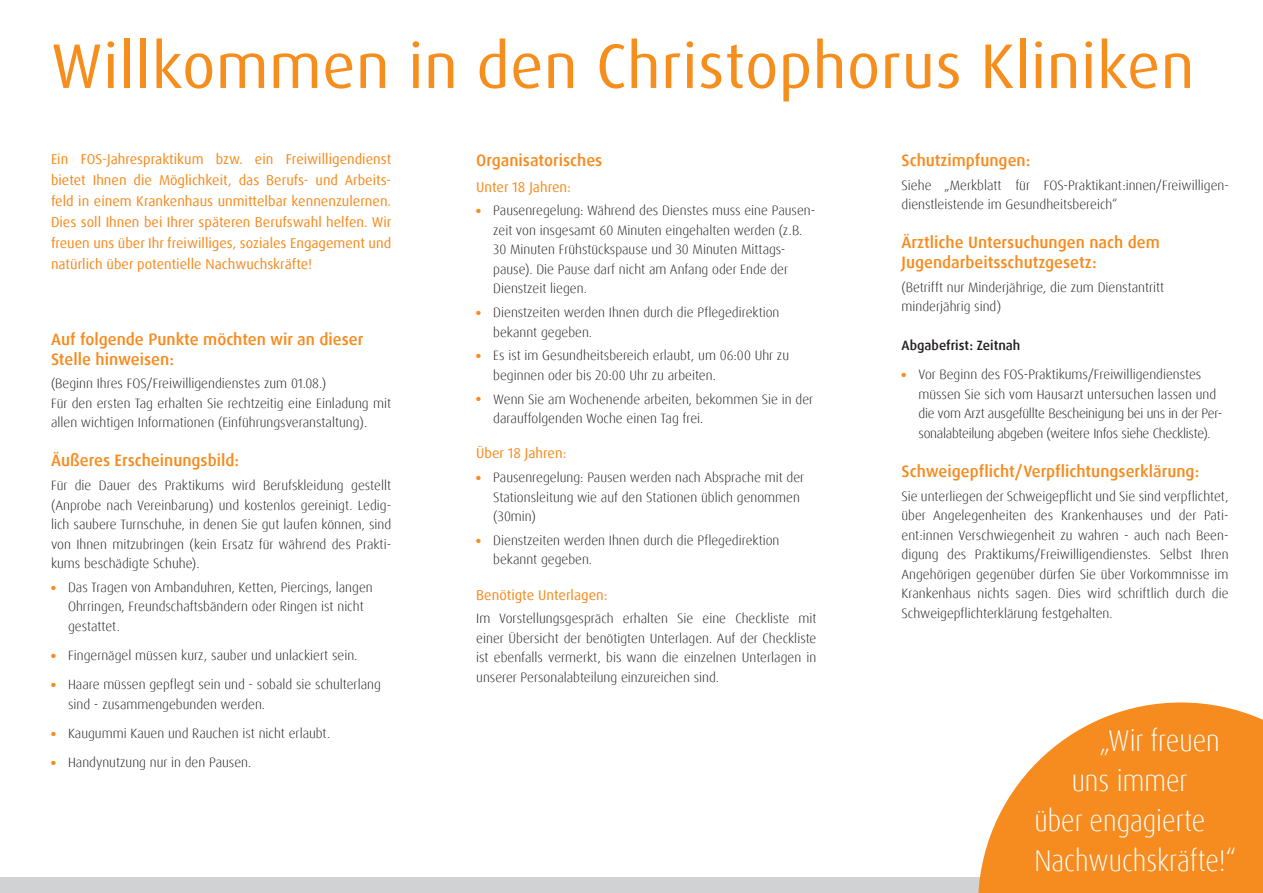
<style>
.page{position:relative;width:1263px;height:893px;background:#fff}
.page>*{position:absolute;margin:0;border:0;box-sizing:border-box;transform-origin:0 0}
.t1{font:63px "Dax Pro";letter-spacing:.01em;color:#f68e1e}
.t2{font:300 30px "Dax Pro";color:#fff;scale:.89 1}
.t3{font:500 16.5px/19.5px "Dax Pro";color:#f68b1f}
.t4{font:14.25px/21px "Dax Pro";color:#f68b1f;text-align:justify}
.t5{font:300 13.5px/19.5px "Dax Pro";color:#231f20}
.t6{font:300 13.5px/19.5px "Dax Pro";letter-spacing:-.02em;color:#231f20}
.t7{font:500 13.5px "Dax Pro";color:#231f20}
</style>
<div class="page">
<div style="left:0;top:878px;width:1263px;height:15px;background:#d1d2d4"></div>
<svg style="left:978px;top:702px;width:285px;height:191px;fill:#f68b1f"></svg>
<h1 class="t1" style="left:51px;top:26px;width:1145px">Willkommen in den Christophorus Kliniken</h1>
<p class="t4" style="left:51px;top:149px;width:342px">Ein FOS-Jahrespraktikum bzw. ein Freiwilligendienst bietet Ihnen die Möglichkeit, das Berufs- und Arbeits&shy;feld in einem Krankenhaus unmittelbar kennenzulernen.<br>Dies soll Ihnen bei Ihrer späteren Berufswahl helfen. Wir freuen uns über Ihr freiwilliges, soziales Engagement und natürlich über potentielle Nachwuchskräfte!</p>
<p class="t3" style="left:51px;top:330px;width:314px">Auf folgende Punkte möchten wir an dieser<br>Stelle hinweisen:</p>
<p class="t5" style="left:51px;top:374px;width:342px">(Beginn Ihres FOS/Freiwilligendienstes zum 01.08.)<br>Für den ersten Tag erhalten Sie rechtzeitig eine Einladung mit allen wichtigen Informationen (Einführungsveranstaltung).</p>
<p class="t3" style="left:51px;top:451px;width:190px">Äußeres Erscheinungsbild:</p>
<p class="t5" style="left:51px;top:476px;width:342px;text-align:justify">Für die Dauer des Praktikums wird Berufskleidung gestellt (Anprobe nach Vereinbarung) und kostenlos gereinigt. Ledig&shy;lich saubere Turnschuhe, in denen Sie gut laufen können, sind von Ihnen mitzubringen (kein Ersatz für während des Prakti&shy;kums beschädigte Schuhe).</p>
<p class="t5" style="left:68px;top:577px;width:306px;text-indent:-17px"><sup>●</sup> Das Tragen von Ambanduhren, Ketten, Piercings, langen<br>Ohrringen, Freundschaftsbändern oder Ringen ist nicht gestattet.</p>
<p class="t5" style="left:51px;top:646px;width:308px"><sup>●</sup> Fingernägel müssen kurz, sauber und unlackiert sein.</p>
<p class="t5" style="left:68px;top:675px;width:314px;text-indent:-17px"><sup>●</sup> Haare müssen gepflegt sein und - sobald sie schulterlang sind - zusammengebunden werden.</p>
<p class="t5" style="left:51px;top:724px;width:281px"><sup>●</sup> Kaugummi Kauen und Rauchen ist nicht erlaubt.</p>
<p class="t5" style="left:51px;top:753px;width:202px"><sup>●</sup> Handynutzung nur in den Pausen.</p>
<p class="t3" style="left:476px;top:151px;width:128px">Organisatorisches</p>
<p class="t4" style="left:476px;top:176px;width:96px">Unter 18 Jahren:</p>
<p class="t5" style="left:493px;top:201px;width:324px;text-indent:-17px"><sup>●</sup> Pausenregelung: Während des Dienstes muss eine Pausen&shy;zeit von insgesamt 60 Minuten eingehalten werden (z.B.<br>30 Minuten Frühstückspause und 30 Minuten Mittags&shy;pause). Die Pause darf nicht am Anfang oder Ende der Dienstzeit liegen.</p>
<p class="t5" style="left:493px;top:303px;width:288px;text-indent:-17px"><sup>●</sup> Dienstzeiten werden Ihnen durch die Pflegedirektion bekannt gegeben.</p>
<p class="t5" style="left:493px;top:346px;width:297px;text-indent:-17px"><sup>●</sup> Es ist im Gesundheitsbereich erlaubt, um 06:00 Uhr zu beginnen oder bis 20:00 Uhr zu arbeiten.</p>
<p class="t5" style="left:493px;top:389px;width:322px;text-indent:-17px"><sup>●</sup> Wenn Sie am Wochenende arbeiten, bekommen Sie in der darauffolgenden Woche einen Tag frei.</p>
<p class="t4" style="left:476px;top:443px;width:92px">Über 18 Jahren:</p>
<p class="t5" style="left:493px;top:468px;width:312px;text-indent:-17px"><sup>●</sup> Pausenregelung: Pausen werden nach Absprache mit der<br>Stationsleitung wie auf den Stationen üblich genommen (30min)</p>
<p class="t5" style="left:493px;top:530px;width:288px;text-indent:-17px"><sup>●</sup> Dienstzeiten werden Ihnen durch die Pflegedirektion bekannt gegeben.</p>
<p class="t4" style="left:476px;top:584px;width:133px">Benötigte Unterlagen:</p>
<p class="t5" style="left:476px;top:609px;width:342px;text-align:justify">Im Vorstellungsgespräch erhalten Sie eine Checkliste mit einer Übersicht der benötigten Unterlagen. Auf der Checkliste ist ebenfalls vermerkt, bis wann die einzelnen Unterlagen in unserer Personalabteilung einzureichen sind.</p>
<p class="t3" style="left:901px;top:151px;width:130px">Schutzimpfungen:</p>
<p class="t5" style="left:901px;top:175px;width:329px">Siehe „Merkblatt für FOS-Praktikant:innen/Freiwilligen&shy;dienstleistende im Gesundheitsbereich“</p>
<p class="t3" style="left:901px;top:233px;width:260px">Ärztliche Untersuchungen nach dem<br>Jugendarbeitsschutzgesetz:</p>
<p class="t5" style="left:901px;top:277px;width:264px">(Betrifft nur Minderjährige, die zum Dienstantritt minderjährig sind)</p>
<p class="t7" style="left:901px;top:337px;width:120px">Abgabefrist: Zeitnah</p>
<p class="t6" style="left:918px;top:365px;width:305px;text-indent:-17px"><sup>●</sup> Vor Beginn des FOS-Praktikums/Freiwilligendienstes müssen Sie sich vom Hausarzt untersuchen lassen und die vom Arzt ausgefüllte Bescheinigung bei uns in der Per&shy;sonalabteilung abgeben (weitere Infos siehe Checkliste).</p>
<p class="t3" style="left:901px;top:461px;width:299px">Schweigepflicht/Verpflichtungserklärung:</p>
<p class="t5" style="left:901px;top:486px;width:329px;text-align:justify">Sie unterliegen der Schweigepflicht und Sie sind verpflichtet, über Angelegenheiten des Krankenhauses und der Pati&shy;ent:innen Verschwiegenheit zu wahren - auch nach Been&shy;digung des Praktikums/Freiwilligendienstes. Selbst Ihren Angehörigen gegenüber dürfen Sie über Vorkommnisse im Krankenhaus nichts sagen. Dies wird schriftlich durch die Schweigepflichterklärung festgehalten.</p>
<h2 class="t2" style="left:1099px;top:722px;width:137px">„Wir freuen</h2>
<h2 class="t2" style="left:1072px;top:762px;width:132px">uns immer</h2>
<h2 class="t2" style="left:1034px;top:802px;width:193px">über engagierte</h2>
<h2 class="t2" style="left:1034px;top:841px;width:228px">Nachwuchskräfte!“</h2>
</div>
